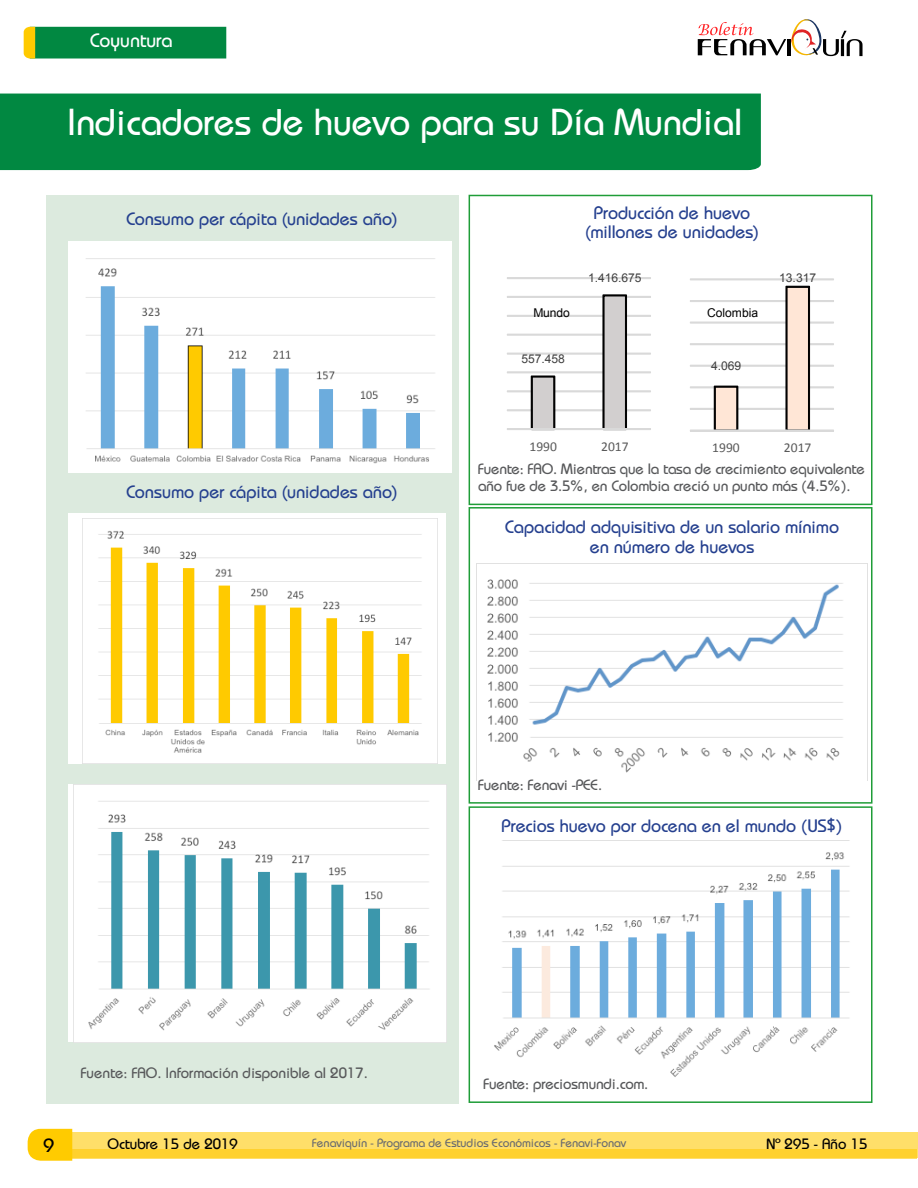
<style>
.page{position:relative;width:918px;height:1188px;background:#fff}
.page>*{position:absolute;margin:0;border:0;box-sizing:border-box;transform-origin:0 0}
.t1{font:37.5px "Bauhaus";color:#fff}
.t2{font:19.5px "Bauhaus";color:#fff}
.t3{font:19.5px "Bauhaus";color:#000}
.t4{font:18px/19.5px "Bauhaus";letter-spacing:-.005em;color:#25408f;text-align:center}
.t5{font:15px/16.5px "Bauhaus";letter-spacing:-.01em;color:#58595b}
.t6{font:15px "Bauhaus";color:#000}
.t7{font:13.5px "Calibri";color:#595959}
.t8{font:12.15px "Arial";letter-spacing:-.005em;color:#404040}
.t9{font:12.15px "Arial";letter-spacing:-.005em;color:#000}
.t10{font:12px "Bauhaus";color:#6b6c6f}
</style>
<div class="page">
<div style="left:70px;top:1132px;width:848px;height:26px;background:#ffdf69"></div>
<div style="left:68px;top:1149px;width:849px;height:10px;background:#ffd12e"></div>
<svg style="left:24px;top:27px;width:202px;height:32px"></svg>
<svg style="left:28px;top:1129px;width:44px;height:32px"></svg>
<svg style="left:698px;top:19px;width:165px;height:37px"></svg>
<img style="left:476px;top:563px;width:392px;height:217px">
<img style="left:494px;top:840px;width:356px;height:237px">
<div style="left:47px;top:196px;width:412px;height:908px;background:#dceade"></div>
<div style="left:0;top:94px;width:761px;height:76px;background:#018841"></div>
<img style="left:68px;top:242px;width:383px;height:231px">
<div style="left:68px;top:514px;width:377px;height:250px;background:#fff"></div>
<img style="left:82px;top:519px;width:355px;height:245px">
<img style="left:74px;top:785px;width:372px;height:257px">
<hr style="left:507px;top:410px;width:144px;height:1px;background:#d9d9d9">
<hr style="left:507px;top:391px;width:144px;height:1px;background:#d9d9d9">
<hr style="left:507px;top:372px;width:144px;height:1px;background:#d9d9d9">
<hr style="left:507px;top:353px;width:144px;height:1px;background:#d9d9d9">
<hr style="left:507px;top:334px;width:144px;height:1px;background:#d9d9d9">
<hr style="left:507px;top:315px;width:144px;height:1px;background:#d9d9d9">
<hr style="left:507px;top:296px;width:144px;height:2px;background:#d9d9d9">
<hr style="left:507px;top:277px;width:144px;height:2px;background:#d9d9d9">
<svg style="left:531px;top:376px;width:24px;height:52px"></svg>
<svg style="left:603px;top:295px;width:24px;height:133px"></svg>
<div style="left:507px;top:428px;width:144px;height:2px;border:1px solid #d9d9d9"></div>
<hr style="left:690px;top:408px;width:144px;height:2px;background:#d9d9d9">
<hr style="left:690px;top:387px;width:144px;height:1px;background:#d9d9d9">
<hr style="left:690px;top:365px;width:144px;height:1px;background:#d9d9d9">
<hr style="left:690px;top:344px;width:144px;height:1px;background:#d9d9d9">
<hr style="left:690px;top:322px;width:144px;height:1px;background:#d9d9d9">
<hr style="left:690px;top:300px;width:144px;height:2px;background:#d9d9d9">
<hr style="left:690px;top:279px;width:144px;height:1px;background:#d9d9d9">
<svg style="left:714px;top:386px;width:24px;height:44px"></svg>
<svg style="left:786px;top:286px;width:24px;height:144px"></svg>
<div style="left:690px;top:430px;width:144px;height:1px;border:1px solid #d9d9d9"></div>
<div style="left:469px;top:195px;width:404px;height:310px;border:2px solid #1f9d38"></div>
<div style="left:469px;top:507px;width:404px;height:297px;border:2px solid #1f9d38"></div>
<div style="left:469px;top:806px;width:404px;height:297px;border:2px solid #1f9d38"></div>
<p class="t2" style="left:90px;top:28px;width:84px">Coyuntura</p>
<h1 class="t1" style="left:68px;top:99px;width:676px">Indicadores de huevo para su Día Mundial</h1>
<p class="t4" style="left:126px;top:209px;width:273px">Consumo per cápita (unidades año)</p>
<p class="t4" style="left:585px;top:202px;width:175px">Producción de huevo (millones de unidades)</p>
<p class="t8" style="left:588px;top:270px;width:55px">1.416.675</p>
<p class="t9" style="left:533px;top:304px;width:38px">Mundo</p>
<p class="t9" style="left:707px;top:304px;width:53px">Colombia</p>
<p class="t8" style="left:521px;top:351px;width:45px">557.458</p>
<p class="t8" style="left:711px;top:358px;width:32px">4.069</p>
<p class="t8" style="left:779px;top:270px;width:38px">13.317</p>
<p class="t4" style="left:126px;top:482px;width:273px">Consumo per cápita (unidades año)</p>
<p class="t7" style="left:529px;top:438px;width:29px">1990</p>
<p class="t7" style="left:601px;top:438px;width:29px">2017</p>
<p class="t7" style="left:712px;top:439px;width:29px">1990</p>
<p class="t7" style="left:784px;top:439px;width:29px">2017</p>
<p class="t5" style="left:478px;top:460px;width:388px">Fuente: FAO. Mientras que la tasa de crecimiento equivalente año fue de 3.5%, en Colombia creció un punto más (4.5%).</p>
<p class="t4" style="left:505px;top:517px;width:336px">Capacidad adquisitiva de un salario mínimo en número de huevos</p>
<p class="t5" style="left:478px;top:776px;width:126px">Fuente: Fenavi -PEE.</p>
<p class="t4" style="left:502px;top:815px;width:342px">Precios huevo por docena en el mundo (US$)</p>
<p class="t5" style="left:81px;top:1064px;width:289px">Fuente: FAO. Información disponible al 2017.</p>
<p class="t5" style="left:483px;top:1075px;width:166px">Fuente: preciosmundi.com.</p>
<p class="t3" style="left:43px;top:1133px;width:12px">9</p>
<p class="t6" style="left:107px;top:1134px;width:132px">Octubre 15 de 2019</p>
<p class="t10" style="left:312px;top:1135px;width:315px">Fenaviquín - Programa de Estudios Económicos - Fenavi-Fonav</p>
<p class="t6" style="left:766px;top:1134px;width:103px">Nº 295 - Año 15</p>
</div>
